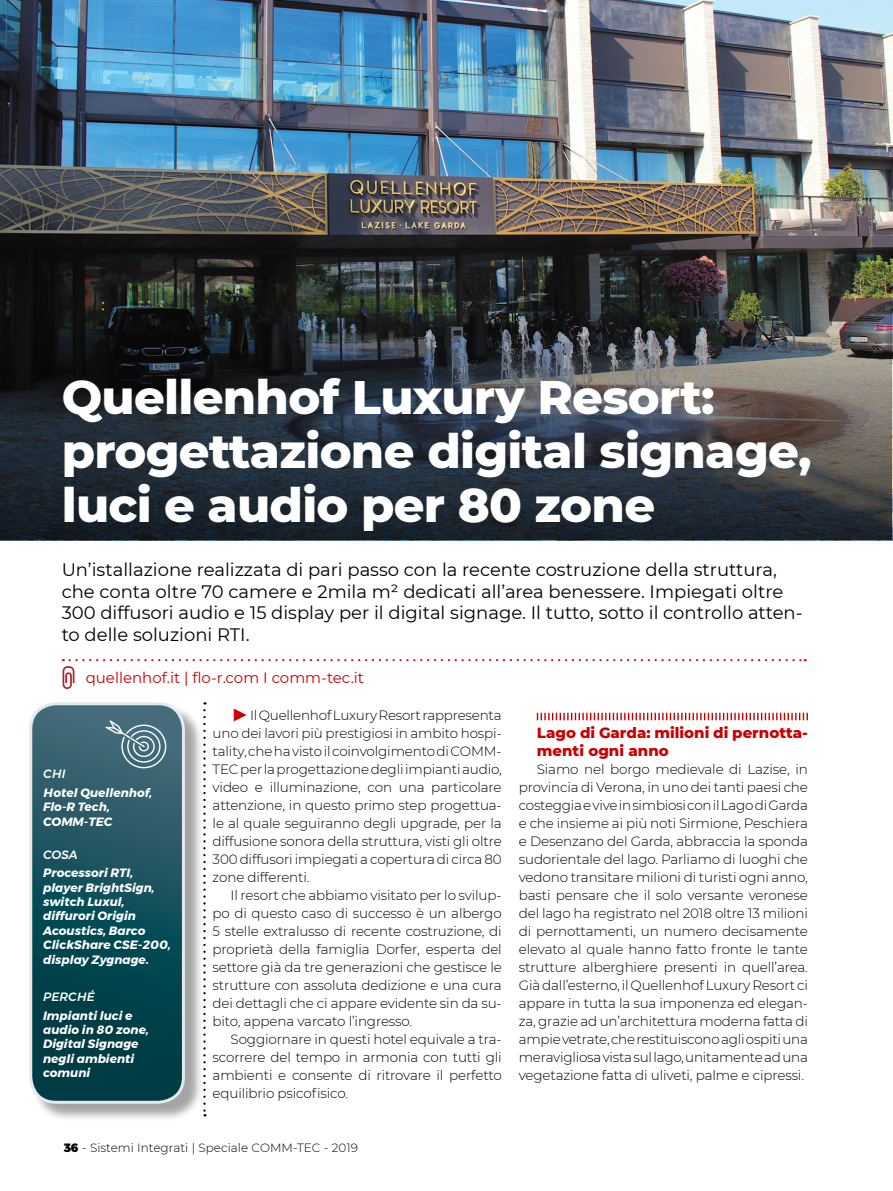
<style>
.page{position:relative;width:893px;height:1191px;background:#fff}
.page>*{position:absolute;margin:0;border:0;box-sizing:border-box;transform-origin:0 0}
.t1{font:800 48px/54px "Montserrat";letter-spacing:-.015em;color:#fff}
.t2{font:300 30px "Montserrat";color:#cb0101}
.t3{font:18px/21.6px "Montserrat";color:#000}
.t4{font:800 15px/18px "Montserrat";color:#cb0101}
.t5{font:15px "Montserrat";color:#cb0101}
.t6{font:300 13.5px/18px "Montserrat";letter-spacing:-.01em;color:#000;text-align:justify}
.t7{font:italic 700 12px/14.4px "Montserrat";color:#fff}
.t8{font:300 12px "Montserrat";color:#000}
.t9{font:italic 500 12px "Montserrat";color:#fff}
.s1{font-weight:900}
</style>
<div class="page">
<img style="left:0;top:0;width:893px;height:540px">
<svg style="left:537px;top:713px;width:271px;height:7px"></svg>
<img style="left:0;top:65px;width:892px;height:475px">
<svg style="left:63px;top:659px;width:743px;height:30px"></svg>
<div style="left:32px;top:704px;width:172px;height:418px;background:#000;opacity:.36"></div>
<svg style="left:32px;top:704px;width:151px;height:398px;background:#174f59"></svg>
<div style="left:29px;top:702px;width:156px;height:401px;border:3px solid #e3e9ec;border-radius:26px"></div>
<svg style="left:106px;top:720px;width:60px;height:48px;background:#648591"></svg>
<svg style="left:203px;top:710px;width:3px;height:406px"></svg>
<h1 class="t1" style="left:62px;top:367px;width:752px">Quellenhof Luxury Resort: progettazione digital signage, luci e audio per 80 zone</h1>
<p class="t3" style="left:62px;top:558px;width:742px">Un’istallazione realizzata di pari passo con la recente costruzione della struttura, che conta oltre 70 camere e 2mila m² dedicati all’area benessere. Impiegati oltre 300 diffusori audio e 15 display per il digital signage. Il tutto, sotto il controllo atten&shy;to delle soluzioni RTI.</p>
<p class="t5" style="left:86px;top:667px;width:280px">quellenhof.it | flo-r.com I comm-tec.it</p>
<p class="t9" style="left:43px;top:764px;width:24px">CHI</p>
<p class="t7" style="left:43px;top:785px;width:111px">Hotel Quellenhof,<br>Flo-R Tech,<br>COMM-TEC</p>
<p class="t9" style="left:43px;top:845px;width:36px">COSA</p>
<p class="t7" style="left:43px;top:866px;width:129px">Processori RTI, player BrightSign, switch Luxul, diffurori Origin<br>Acoustics, Barco<br>ClickShare CSE-200, display Zygnage.</p>
<p class="t9" style="left:43px;top:987px;width:53px">PERCHÉ</p>
<p class="t7" style="left:43px;top:1008px;width:107px">Impianti luci e audio in 80 zone,<br>Digital Signage negli ambienti comuni</p>
<h2 class="t2" style="left:231px;top:692px;width:19px">▶</h2>
<p class="t6" style="left:213px;top:706px;width:291px;text-indent:38px">Il Quellenhof Luxury Resort rappresenta uno dei lavori più prestigiosi in ambito hospi&shy;tality, che ha visto il coinvolgimento di COMM-TEC per la progettazione degli impianti audio, video e illuminazione, con una particolare attenzione, in questo primo step progettua&shy;le al quale seguiranno degli upgrade, per la diffusione sonora della struttura, visti gli oltre 300 diffusori impiegati a copertura di circa 80 zone differenti.</p>
<p class="t6" style="left:213px;top:886px;width:291px;text-indent:18px">Il resort che abbiamo visitato per lo svilup&shy;po di questo caso di successo è un albergo 5 stelle extralusso di recente costruzione, di proprietà della famiglia Dorfer, esperta del settore già da tre generazioni che gestisce le strutture con assoluta dedizione e una cura dei dettagli che ci appare evidente sin da su&shy;bito, appena varcato l’ingresso.</p>
<p class="t6" style="left:213px;top:1030px;width:291px;text-indent:18px">Soggiornare in questi hotel equivale a tra&shy;scorrere del tempo in armonia con tutti gli ambienti e consente di ritrovare il perfetto equilibrio psicofisico.</p>
<p class="t8" style="left:64px;top:1140px;width:296px"><span class="s1">36</span> - Sistemi Integrati | Speciale COMM-TEC - 2019</p>
<p class="t4" style="left:537px;top:723px;width:273px">Lago di Garda: milioni di pernotta&shy;menti ogni anno</p>
<p class="t6" style="left:519px;top:760px;width:291px;text-indent:18px">Siamo nel borgo medievale di Lazise, in provincia di Verona, in uno dei tanti paesi che costeggia e vive in simbiosi con il Lago di Garda e che insieme ai più noti Sirmione, Peschiera e Desenzano del Garda, abbraccia la sponda sudorientale del lago. Parliamo di luoghi che vedono transitare milioni di turisti ogni anno, basti pensare che il solo versante veronese del lago ha registrato nel 2018 oltre 13 milioni di pernottamenti, un numero decisamente elevato al quale hanno fatto fronte le tante strutture alberghiere presenti in quell’area.<br>Già dall’esterno, il Quellenhof Luxury Resort ci appare in tutta la sua imponenza ed elegan&shy;za, grazie ad un’architettura moderna fatta di ampie vetrate, che restituiscono agli ospiti una meravigliosa vista sul lago, unitamente ad una vegetazione fatta di uliveti, palme e cipressi.</p>
</div>
